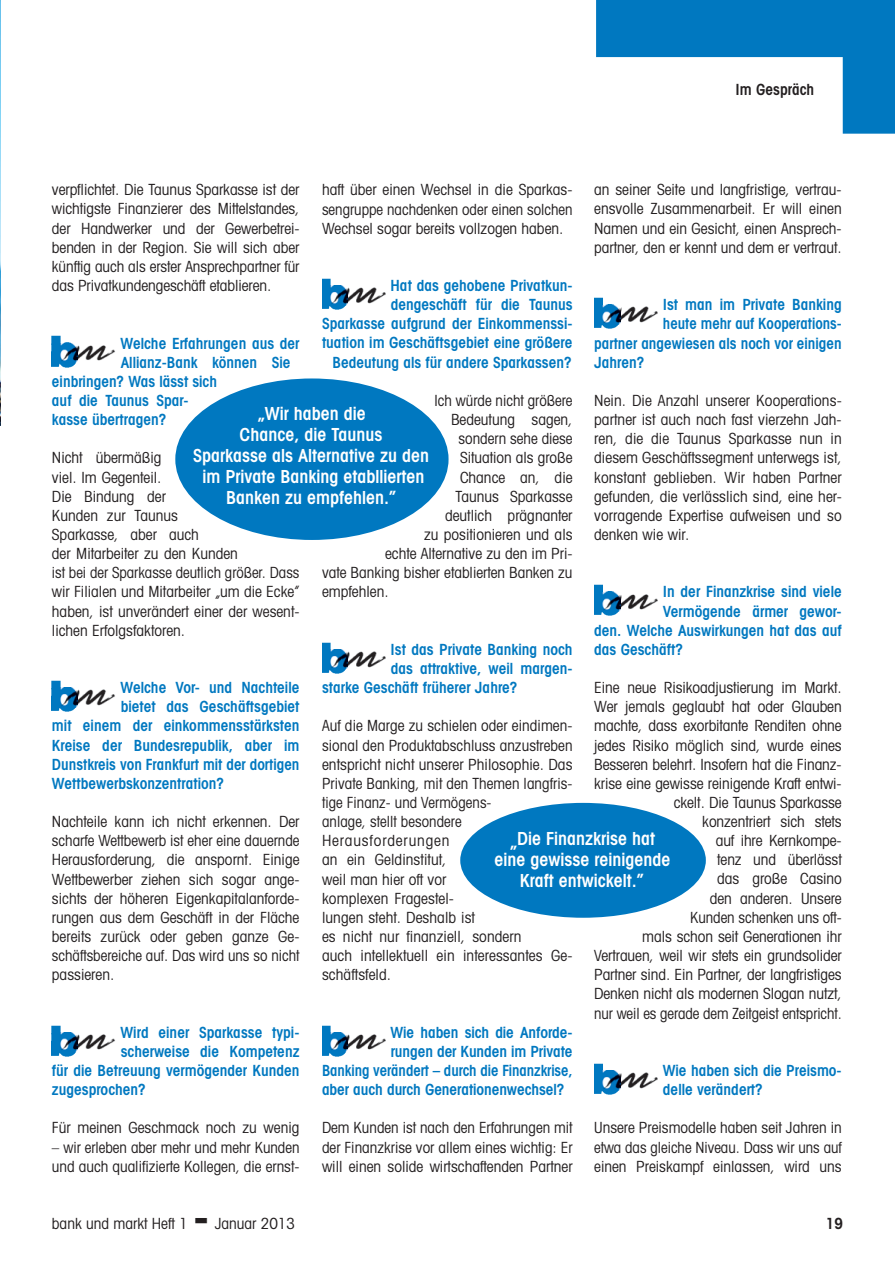
<style>
.page{position:relative;width:895px;height:1275px;background:#fff}
.page>*{position:absolute;margin:0;border:0;box-sizing:border-box;transform-origin:0 0}
.t1{font:600 condensed 18px/21px "Avant Garde";color:#fff;text-align:center}
.t2{font:condensed 15.3px/19.2px "Avant Garde";color:#231f20;text-align:justify}
.t3{font:600 condensed 15.3px/19.2px "Avant Garde";color:#0078c0;text-align:right}
.t4{font:600 condensed 15.3px "Avant Garde";color:#231f20}
</style>
<div class="page">
<img style="left:0;top:7px;width:1px;height:418px">
<img style="left:52px;top:336px;width:25px;height:31px">
<img style="left:59px;top:343px;width:56px;height:19px">
<img style="left:52px;top:680px;width:25px;height:31px">
<img style="left:59px;top:688px;width:56px;height:19px">
<img style="left:52px;top:1025px;width:25px;height:31px">
<img style="left:59px;top:1032px;width:56px;height:19px">
<img style="left:322px;top:278px;width:25px;height:31px">
<img style="left:329px;top:286px;width:57px;height:19px">
<img style="left:322px;top:642px;width:24px;height:31px">
<img style="left:329px;top:649px;width:57px;height:20px">
<img style="left:322px;top:1025px;width:25px;height:31px">
<img style="left:329px;top:1032px;width:57px;height:19px">
<img style="left:594px;top:297px;width:26px;height:32px">
<img style="left:601px;top:305px;width:57px;height:19px">
<img style="left:594px;top:584px;width:26px;height:32px">
<img style="left:601px;top:592px;width:57px;height:19px">
<img style="left:594px;top:1063px;width:26px;height:31px">
<img style="left:601px;top:1070px;width:57px;height:20px">
<div style="left:175px;top:378px;width:273px;height:162px;background:#0078c0;border-radius:50%"></div>
<div style="left:460px;top:802px;width:246px;height:115px;background:#0078c0;border-radius:50%"></div>
<svg style="left:596px;top:0;width:299px;height:134px"></svg>
<p class="t4" style="left:735px;top:80px;width:80px">Im Gespräch</p>
<p class="t2" style="left:594px;top:180px;width:249px">an seiner Seite und langfristige, vertrau&shy;ensvolle Zusammenarbeit. Er will einen Namen und ein Gesicht, einen Ansprech&shy;partner, den er kennt und dem er vertraut.</p>
<p class="t2" style="left:52px;top:180px;width:249px">verpflichtet. Die Taunus Sparkasse ist der wichtigste Finanzierer des Mittelstandes, der Handwerker und der Gewerbetrei&shy;benden in der Region. Sie will sich aber künftig auch als erster Ansprechpartner für das Privatkundengeschäft etablieren.</p>
<p class="t2" style="left:322px;top:180px;width:252px">haft über einen Wechsel in die Sparkas&shy;sengruppe nachdenken oder einen solchen Wechsel sogar bereits vollzogen haben.</p>
<p class="t3" style="left:322px;top:276px;width:252px">Hat das gehobene Privatkun&shy;dengeschäft für die Taunus<br>Sparkasse aufgrund der Einkommenssi&shy;tuation im Geschäftsgebiet eine größere Bedeutung als für andere Sparkassen?</p>
<p class="t2" style="left:434px;top:390px;width:140px">Ich würde nicht größere</p>
<p class="t2" style="left:451px;top:409px;width:123px">Bedeutung sagen,</p>
<p class="t2" style="left:458px;top:429px;width:116px">sondern sehe diese</p>
<p class="t2" style="left:460px;top:448px;width:114px">Situation als große</p>
<p class="t2" style="left:460px;top:467px;width:114px">Chance an, die</p>
<p class="t2" style="left:455px;top:486px;width:119px">Taunus Sparkasse</p>
<p class="t2" style="left:445px;top:505px;width:129px">deutlich prägnanter</p>
<p class="t2" style="left:424px;top:524px;width:150px">zu positionieren und als</p>
<p class="t2" style="left:385px;top:543px;width:189px">echte Alternative zu den im Pri-</p>
<p class="t2" style="left:322px;top:562px;width:252px">vate Banking bisher etablierten Banken zu</p>
<p class="t2" style="left:322px;top:582px;width:68px">empfehlen.</p>
<p class="t3" style="left:663px;top:295px;width:180px">Ist man im Private Banking</p>
<p class="t3" style="left:663px;top:314px;width:180px">heute mehr auf Kooperations-</p>
<p class="t3" style="left:594px;top:333px;width:249px">partner angewiesen als noch vor einigen</p>
<p class="t3" style="left:594px;top:352px;width:52px">Jahren?</p>
<p class="t2" style="left:594px;top:390px;width:249px">Nein. Die Anzahl unserer Kooperations&shy;partner ist auch nach fast vierzehn Jah&shy;ren, die die Taunus Sparkasse nun in diesem Geschäftssegment unterwegs ist, konstant geblieben. Wir haben Partner gefunden, die verlässlich sind, eine her&shy;vorragende Expertise aufweisen und so denken wie wir.</p>
<p class="t3" style="left:120px;top:333px;width:180px">Welche Erfahrungen aus der</p>
<p class="t3" style="left:121px;top:352px;width:171px">Allianz-Bank können Sie</p>
<p class="t3" style="left:52px;top:371px;width:166px">einbringen? Was lässt sich</p>
<p class="t3" style="left:52px;top:390px;width:138px">auf die Taunus Spar-</p>
<p class="t3" style="left:52px;top:410px;width:116px">kasse übertragen?</p>
<p class="t2" style="left:52px;top:448px;width:249px;text-align:left">Nicht übermäßig<br>viel. Im Gegenteil.<br>Die Bindung der<br>Kunden zur Taunus<br>Sparkasse, aber auch<br>der Mitarbeiter zu den Kunden<br>ist bei der Sparkasse deutlich größer. Dass wir Filialen und Mitarbeiter „um die Ecke” haben, ist unverändert einer der wesent&shy;lichen Erfolgsfaktoren.</p>
<p class="t1" style="left:193px;top:403px;width:237px">„Wir haben die<br>Chance, die Taunus<br>Sparkasse als Alternative zu den im Private Banking etabllierten<br>Banken zu empfehlen.”</p>
<p class="t3" style="left:663px;top:582px;width:180px">In der Finanzkrise sind viele</p>
<p class="t3" style="left:663px;top:601px;width:180px">Vermögende ärmer gewor-</p>
<p class="t3" style="left:594px;top:620px;width:249px">den. Welche Auswirkungen hat das auf</p>
<p class="t3" style="left:594px;top:639px;width:90px">das Geschäft?</p>
<p class="t2" style="left:594px;top:677px;width:249px;text-align:right">Eine neue Risikoadjustierung im Markt.<br>Wer jemals geglaubt hat oder Glauben machte, dass exorbitante Renditen ohne jedes Risiko möglich sind, wurde eines Besseren belehrt. Insofern hat die Finanz&shy;krise eine gewisse reinigende Kraft entwi&shy;ckelt. Die Taunus Sparkasse<br>konzentriert sich stets<br>auf ihre Kernkompe-<br>tenz und überlässt<br>das große Casino<br>den anderen. Unsere<br>Kunden schenken uns oft-<br>mals schon seit Generationen ihr Vertrauen, weil wir stets ein grundsolider Partner sind. Ein Partner, der langfristiges Denken nicht als modernen Slogan nutzt, nur weil es gerade dem Zeitgeist entspricht.</p>
<p class="t3" style="left:390px;top:639px;width:183px">Ist das Private Banking noch</p>
<p class="t3" style="left:391px;top:658px;width:183px">das attraktive, weil margen-</p>
<p class="t3" style="left:322px;top:677px;width:197px">starke Geschäft früherer Jahre?</p>
<p class="t2" style="left:322px;top:716px;width:252px;text-align:left">Auf die Marge zu schielen oder eindimen&shy;sional den Produktabschluss anzustreben entspricht nicht unserer Philosophie. Das<br>Private Banking, mit den Themen langfris&shy;tige Finanz- und Vermögens-<br>anlage, stellt besondere<br>Herausforderungen<br>an ein Geldinstitut,<br>weil man hier oft vor<br>komplexen Fragestel-<br>lungen steht. Deshalb ist<br>es nicht nur finanziell, sondern<br>auch intellektuell ein interessantes Ge&shy;schäftsfeld.</p>
<p class="t3" style="left:120px;top:677px;width:180px">Welche Vor- und Nachteile</p>
<p class="t3" style="left:121px;top:697px;width:180px">bietet das Geschäftsgebiet</p>
<p class="t3" style="left:52px;top:716px;width:249px">mit einem der einkommensstärksten</p>
<p class="t3" style="left:52px;top:735px;width:249px">Kreise der Bundesrepublik, aber im</p>
<p class="t3" style="left:52px;top:754px;width:249px">Dunstkreis von Frankfurt mit der dortigen</p>
<p class="t3" style="left:52px;top:773px;width:174px">Wettbewerbskonzentration?</p>
<p class="t2" style="left:52px;top:811px;width:249px">Nachteile kann ich nicht erkennen. Der scharfe Wettbewerb ist eher eine dauernde Herausforderung, die anspornt. Einige Wettbewerber ziehen sich sogar ange&shy;sichts der höheren Eigenkapitalanforde&shy;rungen aus dem Geschäft in der Fläche bereits zurück oder geben ganze Ge&shy;schäftsbereiche auf. Das wird uns so nicht passieren.</p>
<p class="t1" style="left:494px;top:828px;width:177px">„Die Finanzkrise hat eine gewisse reinigende<br>Kraft entwickelt.”</p>
<p class="t3" style="left:120px;top:1022px;width:180px">Wird einer Sparkasse typi-</p>
<p class="t3" style="left:121px;top:1041px;width:180px">scherweise die Kompetenz</p>
<p class="t3" style="left:52px;top:1060px;width:249px">für die Betreuung vermögender Kunden</p>
<p class="t3" style="left:52px;top:1079px;width:95px">zugesprochen?</p>
<p class="t2" style="left:52px;top:1117px;width:249px">Für meinen Geschmack noch zu wenig</p>
<p class="t2" style="left:52px;top:1137px;width:249px">– wir erleben aber mehr und mehr Kunden und auch qualifizierte Kollegen, die ernst-</p>
<p class="t3" style="left:390px;top:1022px;width:183px">Wie haben sich die Anforde-</p>
<p class="t3" style="left:391px;top:1041px;width:183px">rungen der Kunden im Private</p>
<p class="t3" style="left:322px;top:1060px;width:252px">Banking verändert – durch die Finanzkrise,</p>
<p class="t3" style="left:322px;top:1079px;width:244px">aber auch durch Generationenwechsel?</p>
<p class="t2" style="left:322px;top:1117px;width:252px">Dem Kunden ist nach den Erfahrungen mit der Finanzkrise vor allem eines wichtig: Er will einen solide wirtschaftenden Partner</p>
<p class="t3" style="left:663px;top:1060px;width:180px;text-align:left">Wie haben sich die Preismo&shy;delle verändert?</p>
<p class="t2" style="left:594px;top:1117px;width:249px">Unsere Preismodelle haben seit Jahren in etwa das gleiche Niveau. Dass wir uns auf einen Preiskampf einlassen, wird uns</p>
<p class="t2" style="left:52px;top:1213px;width:137px">bank und markt Heft 1</p>
<p class="t2" style="left:215px;top:1213px;width:82px">Januar 2013</p>
<p class="t4" style="left:826px;top:1214px;width:19px">19</p>
</div>
